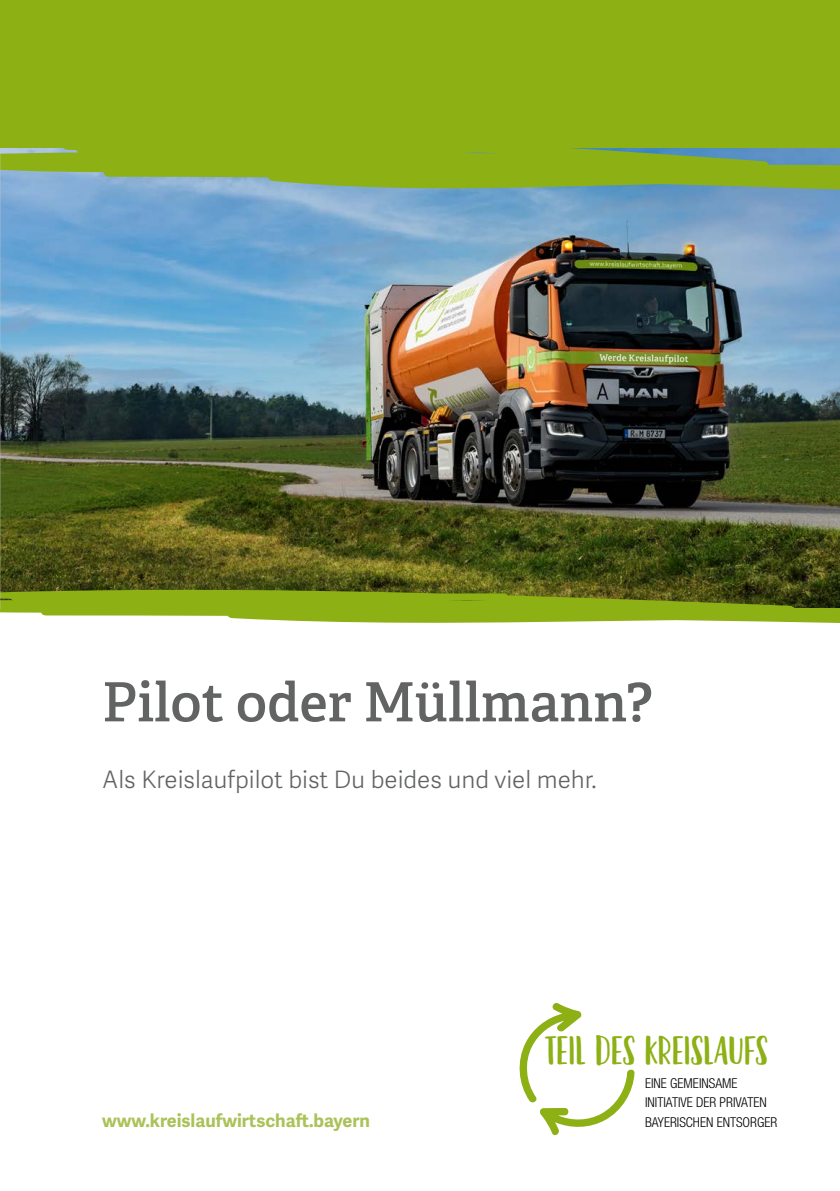
<style>
.page{position:relative;width:840px;height:1191px;background:#fff}
.page>*{position:absolute;margin:0;border:0;box-sizing:border-box;transform-origin:0 0}
.t1{font:600 54px "Adelle";color:#626463}
.t2{font:41.2px "Januar";color:#8db015}
.t3{font:24px "Adelle Sans Lt";color:#626463}
.t4{font:700 18px "Adelle Sans";color:#abc259}
.t5{font:300 condensed 13.6px/19.2px "Helvetica Neue LT Pro";color:#000}
</style>
<div class="page">
<div style="left:0;top:0;width:839px;height:552px;background:#8db015"></div>
<img style="left:1px;top:195px;width:838px;height:393px">
<svg style="left:0;top:148px;width:839px;height:47px"></svg>
<svg style="left:519px;top:1003px;width:115px;height:133px"></svg>
<img style="left:0;top:149px;width:1px;height:460px">
<svg style="left:0;top:588px;width:839px;height:35px"></svg>
<h1 class="t1" style="left:102px;top:668px;width:551px">Pilot oder Müllmann?</h1>
<h3 class="t3" style="left:102px;top:762px;width:496px">Als Kreislaufpilot bist Du beides und viel mehr.</h3>
<h3 class="t4" style="left:102px;top:1107px;width:269px">www.kreislaufwirtschaft.bayern</h3>
<h2 class="t2" style="left:545px;top:1030px;width:225px">TEIL DES KREISLAUFS</h2>
<p class="t5" style="left:644px;top:1073px;width:133px">EINE GEMEINSAME<br>INITIATIVE DER PRIVATEN<br>BAYERISCHEN ENTSORGER</p>
</div>
